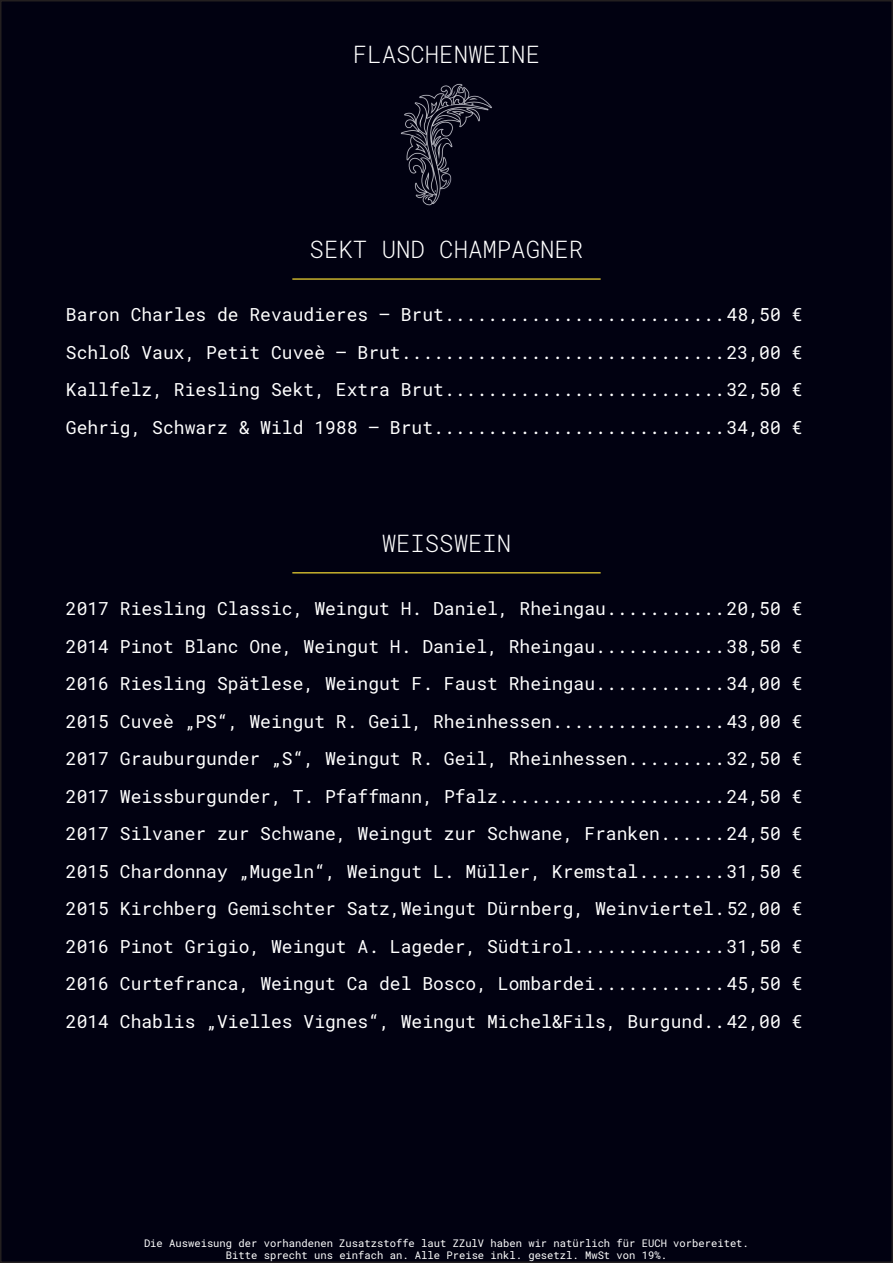
<style>
.page{position:relative;width:893px;height:1263px;background:#fff}
.page>*{position:absolute;margin:0;border:0;box-sizing:border-box;transform-origin:0 0}
.t1{font:300 24px "Roboto Mono";color:#fff}
.t2{font:18px/37.5px "Roboto Mono";color:#fff;text-align:justify}
.t3{font:10.5px/12.6px "Roboto Mono";color:#fff;text-align:center}
</style>
<div class="page">
<div style="left:1px;top:1px;width:891px;height:1261px;background:#010111"></div>
<img style="left:400px;top:83px;width:92px;height:123px">
<hr style="left:292px;top:278px;width:309px;height:2px;background:#c7b12d">
<hr style="left:292px;top:572px;width:309px;height:1px;background:#c7b12d">
<h1 class="t1" style="left:353px;top:38px;width:16px">FLASCHENWEINE</h1>
<h1 class="t1" style="left:310px;top:232px;width:87px">SEKTUND</h1>
<h1 class="t1" style="left:439px;top:232px;width:116px">CHAMPAGNER</h1>
<p class="t2" style="left:66px;top:296px;width:738px">Baron Charles de Revaudieres – Brut..........................48,50 € Schloß Vaux, Petit Cuveè – Brut..............................23,00 € Kallfelz, Riesling Sekt, Extra Brut..........................32,50 € Gehrig, Schwarz &amp; Wild 1988 – Brut...........................34,80 €</p>
<h1 class="t1" style="left:382px;top:526px;width:87px">WEISSWEIN</h1>
<p class="t2" style="left:66px;top:589px;width:738px">2017 Riesling Classic, Weingut H. Daniel, Rheingau...........20,50 € 2014 Pinot Blanc One, Weingut H. Daniel, Rheingau............38,50 € 2016 Riesling Spätlese, Weingut F. Faust Rheingau............34,00 € 2015 Cuveè „PS“, Weingut R. Geil, Rheinhessen................43,00 € 2017 Grauburgunder „S“, Weingut R. Geil, Rheinhessen.........32,50 € 2017 Weissburgunder, T. Pfaffmann, Pfalz.....................24,50 € 2017 Silvaner zur Schwane, Weingut zur Schwane, Franken......24,50 € 2015 Chardonnay „Mugeln“, Weingut L. Müller, Kremstal........31,50 € 2015 Kirchberg Gemischter Satz,Weingut Dürnberg, Weinviertel.52,00 € 2016 Pinot Grigio, Weingut A. Lageder, Südtirol..............31,50 € 2016 Curtefranca, Weingut Ca del Bosco, Lombardei............45,50 € 2014 Chablis „Vielles Vignes“, Weingut Michel&amp;Fils, Burgund..42,00 €</p>
<p class="t3" style="left:144px;top:1236px;width:606px">Die Ausweisung der vorhandenen Zusatzstoffe laut ZZulV haben wir natürlich für EUCH vorbereitet.<br>Bitte sprecht uns einfach an. Alle Preise inkl. gesetzl. MwSt von 19%.</p>
</div>
